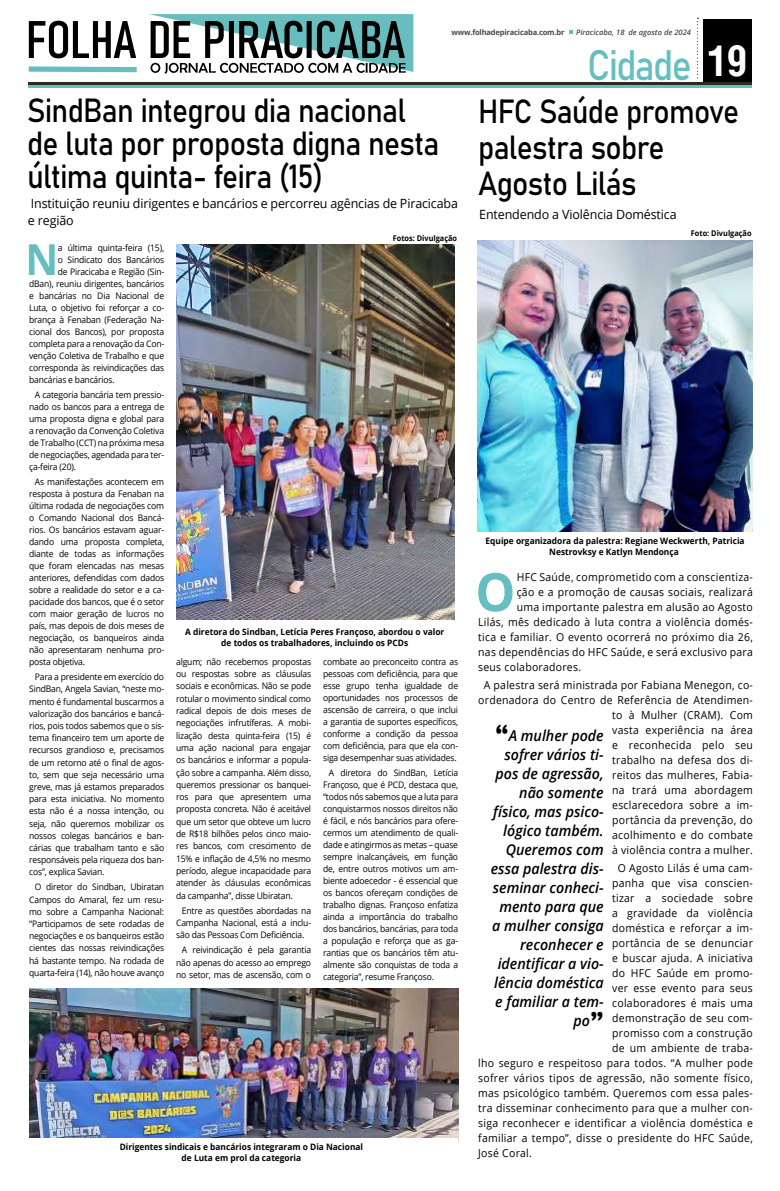
<style>
.page{position:relative;width:780px;height:1191px;background:#fff}
.page>*{position:absolute;margin:0;border:0;box-sizing:border-box;transform-origin:0 0}
.t1{font:700 53px "Open Sans";color:#67bec0;scale:.95 1}
.t2{font:700 42.6px "Open Sans";color:#67bec0;scale:.95 1}
.t3{font:42.1px "Bahnschrift";letter-spacing:-.045em;color:#67bec0;scale:.89 1}
.t4{font:33px/33px "Bahnschrift";letter-spacing:-.025em;color:#000;scale:.91 1}
.t5{font:italic 600 15px/19px "Open Sans";color:#000;text-align:right;scale:.95 1}
.t6{font:12.7px/16.6px "Open Sans";letter-spacing:-.01em;color:#000}
.t7{font:11px/15px "Open Sans";letter-spacing:.025em;color:#000;text-align:right;scale:.95 1}
.t8{font:9px/12px "Open Sans";letter-spacing:-.02em;color:#000;text-align:justify;scale:.95 1}
.t9{font:700 8.8px/10.8px "Open Sans";color:#000;text-align:center;scale:.95 1}
.t10{font:700 7.8px "Open Sans";color:#000;scale:.94 1}
.t11{font:700 7.6px "Open Sans";letter-spacing:-.025em;color:#4a4948}
.t12{font:italic 600 7.6px "Open Sans";color:#4a4948}
.s1{font-family:"Arena Condensed";font-weight:700;font-size:40.6px;color:#fff}
.s2{font-family:"Britannic";font-weight:700;font-style:normal;font-size:30px}
</style>
<div class="page">
<div style="left:703px;top:19px;width:48px;height:65px;background:#000"></div>
<hr style="left:28px;top:85px;width:723px;height:2px;background:#67bec0">
<hr style="left:28px;top:82px;width:723px;height:3px;background:#2c2824">
<svg style="left:697px;top:18px;width:1px;height:61px"></svg>
<svg style="left:569px;top:30px;width:4px;height:4px"></svg>
<svg style="left:28px;top:14px;width:385px;height:60px"></svg>
<img style="left:176px;top:244px;width:278px;height:375px">
<img style="left:29px;top:989px;width:429px;height:148px">
<img style="left:478px;top:241px;width:274px;height:290px">
<p class="t11" style="left:451px;top:27px;width:114px">www.folhadepiracicaba.com.br</p>
<p class="t12" style="left:576px;top:27px;width:116px">Piracicaba, 18 de agosto de 2024</p>
<h3 class="t4" style="left:27px;top:91px;width:454px">SindBan integrou dia nacional de luta por proposta digna nesta última quinta- feira (15)</h3>
<h3 class="t6" style="left:28px;top:195px;width:431px">Instituição reuniu dirigentes e bancários e percorreu agências de Piracicaba e região</h3>
<h2 class="t2" style="left:26px;top:230px;width:36px">N</h2>
<p class="t8" style="left:58px;top:242px;width:114px">a última quinta-feira (15),</p>
<p class="t8" style="left:58px;top:254px;width:114px">o Sindicato dos Bancários</p>
<p class="t8" style="left:58px;top:266px;width:114px">de Piracicaba e Região (Sin-</p>
<p class="t8" style="left:29px;top:278px;width:143px">dBan), reuniu dirigentes, bancários</p>
<p class="t8" style="left:29px;top:290px;width:143px">e bancárias no Dia Nacional de</p>
<p class="t8" style="left:29px;top:302px;width:143px">Luta, o objetivo foi reforçar a co-</p>
<p class="t8" style="left:29px;top:314px;width:143px">brança à Fenaban (Federação Na-</p>
<p class="t8" style="left:29px;top:326px;width:143px">cional dos Bancos), por proposta</p>
<p class="t8" style="left:29px;top:338px;width:143px">completa para a renovação da Con-</p>
<p class="t8" style="left:29px;top:350px;width:143px">venção Coletiva de Trabalho e que</p>
<p class="t8" style="left:29px;top:362px;width:143px">corresponda às reivindicações das</p>
<p class="t8" style="left:29px;top:374px;width:91px">bancárias e bancários.</p>
<p class="t8" style="left:29px;top:388px;width:143px;text-indent:6px">A categoria bancária tem pressio&shy;nado os bancos para a entrega de uma proposta digna e global para a renovação da Convenção Coletiva de Trabalho (CCT) na próxima mesa de negociações, agendada para ter&shy;ça-feira (20).</p>
<p class="t8" style="left:29px;top:475px;width:143px;text-indent:6px">As manifestações acontecem em resposta à postura da Fenaban na última rodada de negociações com o Comando Nacional dos Bancá&shy;rios. Os bancários estavam aguar&shy;dando uma proposta completa, diante de todas as informações que foram elencadas nas mesas anteriores, defendidas com dados sobre a realidade do setor e a ca&shy;pacidade dos bancos, que é o setor com maior geração de lucros no país, mas depois de dois meses de negociação, os banqueiros ainda não apresentaram nenhuma pro&shy;posta objetiva.</p>
<p class="t8" style="left:29px;top:670px;width:143px;text-indent:6px">Para a presidente em exercício do SindBan, Angela Savian, “neste mo&shy;mento é fundamental buscarmos a valorização dos bancários e bancá&shy;rios, pois todos sabemos que o sis&shy;tema financeiro tem um aporte de recursos grandioso e, precisamos de um retorno até o final de agos&shy;to, sem que seja necessário uma greve, mas já estamos preparados para esta iniciativa. No momento esta não é a nossa intenção, ou seja, não queremos mobilizar os nossos colegas bancários e ban&shy;cárias que trabalham tanto e são responsáveis pela riqueza dos ban&shy;cos”, explica Savian.</p>
<p class="t8" style="left:29px;top:880px;width:143px;text-indent:6px">O diretor do Sindban, Ubiratan Campos do Amaral, fez um resu&shy;mo sobre a Campanha Nacional: “Participamos de sete rodadas de negociações e os banqueiros estão cientes das nossas reivindicações há bastante tempo. Na rodada de quarta-feira (14), não houve avanço</p>
<p class="t10" style="left:393px;top:232px;width:70px">Fotos: Divulgação</p>
<p class="t9" style="left:185px;top:626px;width:274px">A diretora do Sindban, Letícia Peres Françoso, abordou o valor de todos os trabalhadores, incluindo os PCDs</p>
<p class="t8" style="left:176px;top:655px;width:143px;line-height:12.3px">algum; não recebemos propostas ou respostas sobre as cláusulas sociais e econômicas. Não se pode rotular o movimento sindical como radical depois de dois meses de negociações infrutíferas. A mobi&shy;lização desta quinta-feira (15) é uma ação nacional para engajar os bancários e informar a popula&shy;ção sobre a campanha. Além disso, queremos pressionar os banquei&shy;ros para que apresentem uma proposta concreta. Não é aceitável que um setor que obteve um lucro de R$18 bilhões pelos cinco maio&shy;res bancos, com crescimento de 15% e inflação de 4,5% no mesmo período, alegue incapacidade para atender às cláusulas econômicas da campanha”, disse Ubiratan.</p>
<p class="t8" style="left:176px;top:904px;width:143px;line-height:12.3px;text-indent:6px">Entre as questões abordadas na Campanha Nacional, está a inclu&shy;são das Pessoas Com Deficiência.</p>
<p class="t8" style="left:176px;top:943px;width:143px;line-height:12.3px;text-indent:6px">A reivindicação é pela garantia não apenas do acesso ao emprego no setor, mas de ascensão, com o</p>
<p class="t8" style="left:323px;top:655px;width:144px">combate ao preconceito contra as pessoas com deficiência, para que esse grupo tenha igualdade de oportunidades nos processos de ascensão de carreira, o que inclui a garantia de suportes específicos, conforme a condição da pessoa com deficiência, para que ela con&shy;siga desempenhar suas atividades.</p>
<p class="t8" style="left:323px;top:766px;width:143px;text-indent:6px">A diretora do SindBan, Letícia Françoso, que é PCD, destaca que, “todos nós sabemos que a luta para conquistarmos nossos direitos não é fácil, e nós bancários para ofere&shy;cermos um atendimento de quali&shy;dade e atingirmos as metas – quase sempre inalcançáveis, em função de, entre outros motivos um am&shy;biente adoecedor - é essencial que os bancos ofereçam condições de trabalho dignas. Françoso enfatiza ainda a importância do trabalho dos bancários, bancárias, para toda a população e reforça que as ga&shy;rantias que os bancários têm atu&shy;almente são conquistas de toda a categoria”, resume Françoso.</p>
<p class="t9" style="left:120px;top:1141px;width:258px">Dirigentes sindicais e bancários integraram o Dia Nacional de Luta em prol da categoria</p>
<h3 class="t3" style="left:587px;top:33px;width:181px">Cidade <span class="s1">19</span></h3>
<h3 class="t4" style="left:478px;top:91px;width:288px;line-height:36px">HFC Saúde promove palestra sobre<br>Agosto Lilás</h3>
<h3 class="t6" style="left:479px;top:206px;width:199px">Entendendo a Violência Doméstica</h3>
<p class="t10" style="left:691px;top:228px;width:66px">Foto: Divulgação</p>
<p class="t9" style="left:485px;top:535px;width:274px">Equipe organizadora da palestra: Regiane Weckwerth, Patricia<br>Nestrovksy e Katlyn Mendonça</p>
<h1 class="t1" style="left:475px;top:554px;width:44px">O</h1>
<p class="t7" style="left:516px;top:569px;width:250px">HFC Saúde, comprometido com a conscientiza-</p>
<p class="t7" style="left:516px;top:584px;width:250px">ção e a promoção de causas sociais, realizará</p>
<p class="t7" style="left:516px;top:599px;width:250px">uma importante palestra em alusão ao Agosto</p>
<p class="t7" style="left:478px;top:614px;width:290px">Lilás, mês dedicado à luta contra a violência domés-</p>
<p class="t7" style="left:478px;top:629px;width:290px">tica e familiar. O evento ocorrerá no próximo dia 26,</p>
<p class="t7" style="left:478px;top:644px;width:290px">nas dependências do HFC Saúde, e será exclusivo para</p>
<p class="t7" style="left:478px;top:659px;width:110px">seus colaboradores.</p>
<p class="t7" style="left:478px;top:677px;width:290px">A palestra será ministrada por Fabiana Menegon, co&shy;ordenadora do Centro de Referência de Atendimen&shy;to à Mulher (CRAM). Com<br>vasta experiência na área<br>e reconhecida pelo seu<br>trabalho na defesa dos di-<br>reitos das mulheres, Fabia-<br>na trará uma abordagem<br>esclarecedora sobre a im-<br>portância da prevenção, do<br>acolhimento e do combate<br>à violência contra a mulher.</p>
<p class="t7" style="left:618px;top:860px;width:144px">O Agosto Lilás é uma cam-</p>
<p class="t7" style="left:612px;top:875px;width:150px">panha que visa conscien-</p>
<p class="t7" style="left:612px;top:890px;width:150px">tizar a sociedade sobre</p>
<p class="t7" style="left:612px;top:905px;width:150px">a gravidade da violência</p>
<p class="t7" style="left:612px;top:920px;width:150px">doméstica e reforçar a im-</p>
<p class="t7" style="left:612px;top:935px;width:150px">portância de se denunciar</p>
<p class="t7" style="left:612px;top:950px;width:150px">e buscar ajuda. A iniciativa</p>
<p class="t7" style="left:612px;top:965px;width:150px">do HFC Saúde em promo-</p>
<p class="t7" style="left:612px;top:980px;width:150px">ver esse evento para seus</p>
<p class="t7" style="left:612px;top:995px;width:150px">colaboradores é mais uma</p>
<p class="t7" style="left:612px;top:1010px;width:150px">demonstração de seu com-</p>
<p class="t7" style="left:612px;top:1025px;width:150px">promisso com a construção</p>
<p class="t7" style="left:612px;top:1040px;width:150px">de um ambiente de traba-</p>
<p class="t7" style="left:478px;top:1055px;width:290px">lho seguro e respeitoso para todos. “A mulher pode</p>
<p class="t7" style="left:478px;top:1070px;width:290px">sofrer vários tipos de agressão, não somente físico,</p>
<p class="t7" style="left:478px;top:1085px;width:290px">mas psicológico também. Queremos com essa pales-</p>
<p class="t7" style="left:478px;top:1100px;width:290px">tra disseminar conhecimento para que a mulher con-</p>
<p class="t7" style="left:478px;top:1115px;width:290px">siga reconhecer e identificar a violência doméstica e</p>
<p class="t7" style="left:478px;top:1130px;width:290px">familiar a tempo”, disse o presidente do HFC Saúde,</p>
<p class="t7" style="left:478px;top:1145px;width:58px">José Coral.</p>
<p class="t5" style="left:490px;top:725px;width:120px"><span class="s2">“</span>A mulher pode sofrer vários ti&shy;pos de agressão, não somente físico, mas psico&shy;lógico também.<br>Queremos com essa palestra dis&shy;seminar conheci&shy;mento para que a mulher consiga reconhecer e identificar a vio&shy;lência doméstica e familiar a tem&shy;po<span class="s2">”</span></p>
</div>
